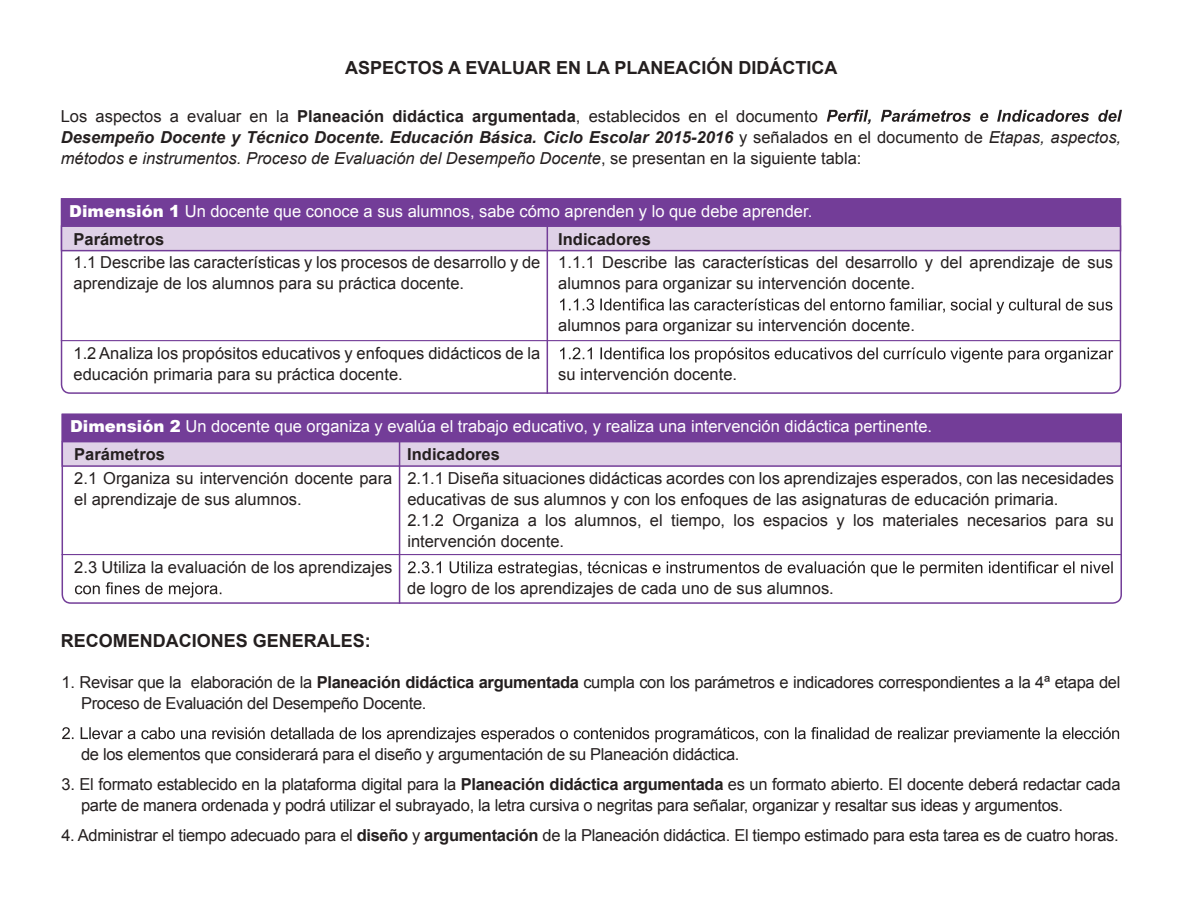
<style>
.page{position:relative;width:1188px;height:918px;background:#fff}
.page>*{position:absolute;margin:0;border:0;box-sizing:border-box;transform-origin:0 0}
.t1{font:700 18px "Arial";color:#241f1f}
.t2{font:16.5px/21px "Arial";color:#241f1f}
.t3{font:16.5px/21px "Arial";letter-spacing:-.02em;color:#241f1f}
.t4{font:16.5px/27.9px "Arial";color:#fff}
.t5{font:700 16.5px "Arial";color:#241f1f}
.s1{font-weight:700}
.s2{font-weight:700;font-style:italic}
.s3{font-style:italic}
.s4{font-weight:900}
.s5{font-weight:700;color:#241f1f}
</style>
<div class="page">
<svg style="left:827px;top:110px;width:295px;height:14px"></svg>
<svg style="left:60px;top:198px;width:1062px;height:196px"></svg>
<div style="left:61px;top:198px;width:1060px;height:28px;background:#733d98"></div>
<div style="left:61px;top:225px;width:1060px;height:26px;background:#dfd1e7;border:2px solid #733d98"></div>
<hr style="left:547px;top:226px;width:1px;height:168px;background:#733d98">
<svg style="left:560px;top:298px;width:552px;height:16px"></svg>
<hr style="left:61px;top:340px;width:1060px;height:1px;background:#733d98">
<svg style="left:560px;top:347px;width:553px;height:16px"></svg>
<svg style="left:61px;top:413px;width:1061px;height:191px"></svg>
<div style="left:62px;top:414px;width:1060px;height:28px;background:#733d98"></div>
<div style="left:62px;top:441px;width:1060px;height:26px;background:#dfd1e7;border:2px solid #733d98"></div>
<hr style="left:399px;top:442px;width:1px;height:162px;background:#733d98">
<hr style="left:62px;top:554px;width:1060px;height:1px;background:#733d98">
<svg style="left:75px;top:582px;width:146px;height:16px"></svg>
<svg style="left:408px;top:561px;width:705px;height:16px"></svg>
<svg style="left:62px;top:727px;width:1057px;height:16px"></svg>
<p class="t1" style="left:345px;top:56px;width:494px">ASPECTOS A EVALUAR EN LA PLANEACIÓN DIDÁCTICA</p>
<p class="t2" style="left:61px;top:106px;width:1062px">Los aspectos a evaluar en la <span class="s1">Planeación didáctica argumentada</span>, establecidos en el documento<br><span class="s2">Desempeño Docente y Técnico Docente. Educación Básica. Ciclo Escolar 2015-2016</span> y señalados en el documento de <span class="s3">Etapas, aspectos, métodos e instrumentos. Proceso de Evaluación del Desempeño Docente</span>, se presentan en la siguiente tabla:</p>
<p class="t4" style="left:69px;top:197px;width:745px"><span class="s4">Dimensión 1</span> Un docente que conoce a sus alumnos, sabe cómo aprenden y lo que debe aprender.<br><span class="s5">Parámetros</span></p>
<p class="t5" style="left:558px;top:228px;width:94px">Indicadores</p>
<p class="t2" style="left:74px;top:252px;width:468px">1.1 Describe las características y los procesos de desarrollo y de aprendizaje de los alumnos para su práctica docente.</p>
<p class="t2" style="left:558px;top:252px;width:556px">1.1.1 Describe las características del desarrollo y del aprendizaje de sus alumnos para organizar su intervención docente.</p>
<p class="t2" style="left:558px;top:315px;width:358px">alumnos para organizar su intervención docente.</p>
<p class="t2" style="left:74px;top:343px;width:468px">1.2 Analiza los propósitos educativos y enfoques didácticos de la educación primaria para su práctica docente.</p>
<p class="t2" style="left:558px;top:364px;width:180px">su intervención docente.</p>
<p class="t4" style="left:70px;top:413px;width:864px"><span class="s4">Dimensión 2</span> Un docente que organiza y evalúa el trabajo educativo, y realiza una intervención didáctica pertinente.<br><span class="s5">Parámetros</span></p>
<p class="t5" style="left:407px;top:443px;width:94px">Indicadores</p>
<p class="t2" style="left:74px;top:468px;width:320px">2.1 Organiza su intervención docente para el aprendizaje de sus alumnos.</p>
<p class="t2" style="left:407px;top:468px;width:708px">2.1.1 Diseña situaciones didácticas acordes con los aprendizajes esperados, con las necesidades educativas de sus alumnos y con los enfoques de las asignaturas de educación primaria.<br>2.1.2 Organiza a los alumnos, el tiempo, los espacios y los materiales necesarios para su intervención docente.</p>
<p class="t2" style="left:74px;top:557px;width:320px">2.3 Utiliza la evaluación de los aprendizajes</p>
<p class="t2" style="left:407px;top:578px;width:428px">de logro de los aprendizajes de cada uno de sus alumnos.</p>
<p class="t1" style="left:61px;top:629px;width:312px">RECOMENDACIONES GENERALES:</p>
<p class="t3" style="left:81px;top:672px;width:1041px;text-indent:-19px">1. Revisar que la elaboración de la <span class="s1">Planeación didáctica argumentada</span> cumpla con los parámetros e indicadores correspondientes a la 4ª etapa del<br>Proceso de Evaluación del Desempeño Docente.</p>
<p class="t3" style="left:81px;top:744px;width:660px">de los elementos que considerará para el diseño y argumentación de su Planeación didáctica.</p>
<p class="t3" style="left:81px;top:774px;width:1041px;text-indent:-19px">3. El formato establecido en la plataforma digital para la <span class="s1">Planeación didáctica argumentada</span> es un formato abierto. El docente deberá redactar cada parte de manera ordenada y podrá utilizar el subrayado, la letra cursiva o negritas para señalar, organizar y resaltar sus ideas y argumentos.</p>
<p class="t3" style="left:61px;top:825px;width:1059px">4. Administrar el tiempo adecuado para el <span class="s1">diseño</span> y <span class="s1">argumentación</span> de la Planeación didáctica. El tiempo estimado para esta tarea es de cuatro horas.</p>
</div>
